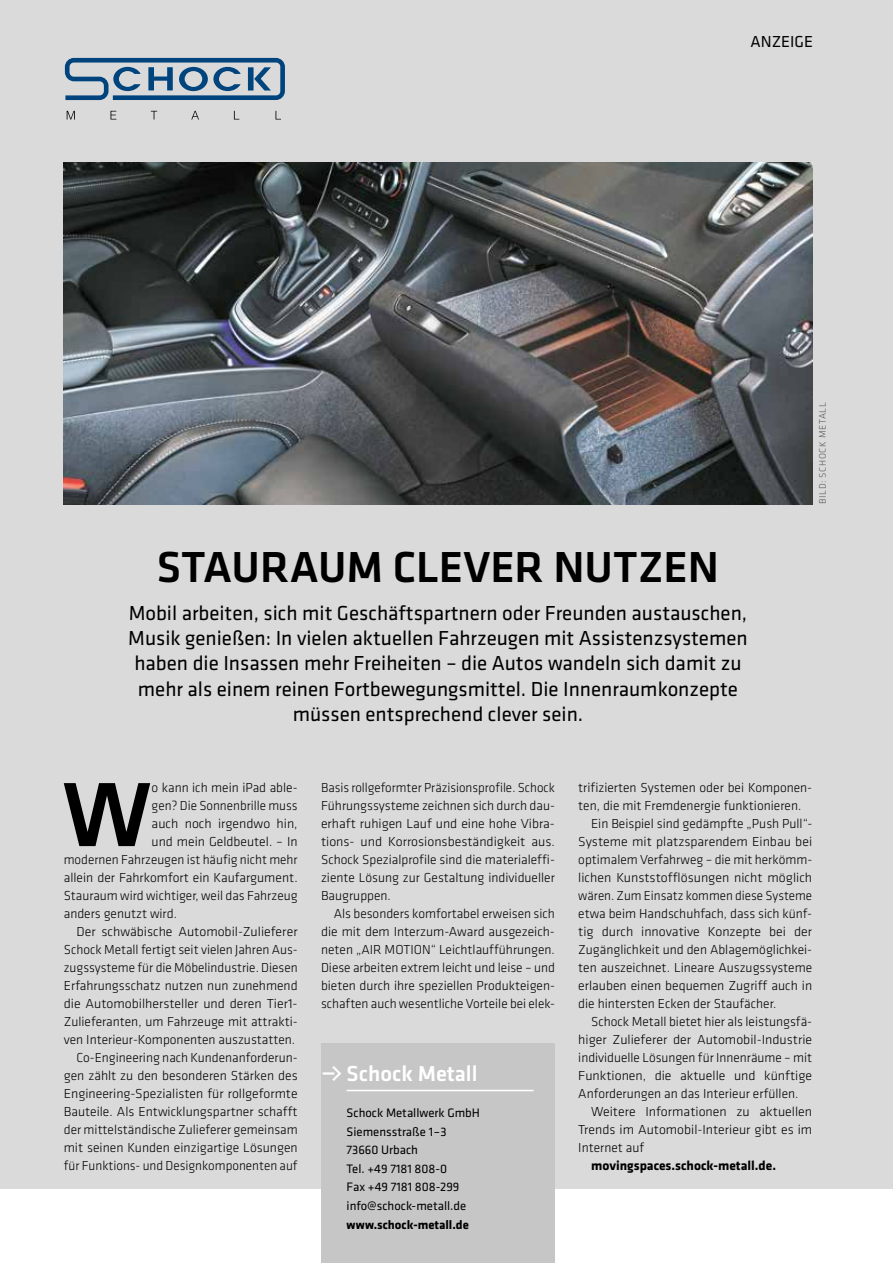
<style>
.page{position:relative;width:893px;height:1263px;background:#fff}
.page>*{position:absolute;margin:0;border:0;box-sizing:border-box;transform-origin:0 0}
.t1{font:500 94.65px "Klavika Basic";color:#000}
.t2{font:500 45px "Klavika Basic";color:#000}
.t3{font:500 22.5px "Klavika Basic";color:#fff}
.t4{font:21px/25.2px "Klavika Basic";color:#000;text-align:center}
.t5{font:16.5px "Klavika Basic";color:#000}
.t6{font:300 13.5px/18px "Klavika Basic";color:#000;text-align:justify}
.t7{font:700 13.5px "Klavika Basic";color:#000}
.t8{font:12.75px/18.6px "Klavika Basic";color:#000}
.t9{font:700 12.75px "Klavika Basic";color:#000}
.t10{font:300 9.75px "Klavika Basic";letter-spacing:.06em;color:#575756}
.s1{font-family:"Klavika Arrows"}
</style>
<div class="page">
<div style="left:0;top:0;width:893px;height:1188px;background:#dadada"></div>
<div style="left:321px;top:1043px;width:234px;height:220px;background:#c6c6c6"></div>
<hr style="left:347px;top:1090px;width:187px;height:1px;background:#fff">
<img style="left:64px;top:162px;width:748px;height:342px">
<svg style="left:67px;top:111px;width:8px;height:9px"></svg>
<svg style="left:111px;top:111px;width:5px;height:9px"></svg>
<svg style="left:151px;top:111px;width:6px;height:9px"></svg>
<svg style="left:191px;top:111px;width:8px;height:9px"></svg>
<svg style="left:234px;top:111px;width:5px;height:9px"></svg>
<svg style="left:276px;top:111px;width:5px;height:9px"></svg>
<svg style="left:65px;top:58px;width:220px;height:42px"></svg>
<p class="t5" style="left:751px;top:31px;width:64px">ANZEIGE</p>
<h2 class="t2" style="left:157px;top:537px;width:563px">STAURAUM CLEVER NUTZEN</h2>
<p class="t4" style="left:128px;top:600px;width:621px">Mobil arbeiten, sich mit Geschäftspartnern oder Freunden austauschen, Musik genießen: In vielen aktuellen Fahrzeugen mit Assistenzsystemen haben die Insassen mehr Freiheiten – die Autos wandeln sich damit zu mehr als einem reinen Fortbewegungsmittel. Die Innenraumkonzepte müssen entsprechend clever sein.</p>
<p class="t10" style="left:817px;top:504px;width:103px;rotate:-90deg">BILD: SCHOCK METALL</p>
<h1 class="t1" style="left:62px;top:751px;width:91px">W</h1>
<p class="t6" style="left:152px;top:778px;width:147px">o kann ich mein iPad able-</p>
<p class="t6" style="left:152px;top:796px;width:147px">gen? Die Sonnenbrille muss</p>
<p class="t6" style="left:152px;top:814px;width:147px">auch noch irgendwo hin,</p>
<p class="t6" style="left:152px;top:832px;width:147px">und mein Geldbeutel. – In</p>
<p class="t6" style="left:64px;top:850px;width:235px">modernen Fahrzeugen ist häufig nicht mehr</p>
<p class="t6" style="left:64px;top:868px;width:235px">allein der Fahrkomfort ein Kaufargument.</p>
<p class="t6" style="left:64px;top:886px;width:235px">Stauraum wird wichtiger, weil das Fahrzeug</p>
<p class="t6" style="left:64px;top:904px;width:115px">anders genutzt wird.</p>
<p class="t6" style="left:77px;top:922px;width:223px">Der schwäbische Automobil-Zulieferer</p>
<p class="t6" style="left:64px;top:940px;width:235px">Schock Metall fertigt seit vielen Jahren Aus-</p>
<p class="t6" style="left:64px;top:958px;width:235px">zugssysteme für die Möbelindustrie. Diesen</p>
<p class="t6" style="left:64px;top:976px;width:235px">Erfahrungsschatz nutzen nun zunehmend</p>
<p class="t6" style="left:64px;top:994px;width:235px">die Automobilhersteller und deren Tier1-</p>
<p class="t6" style="left:64px;top:1012px;width:235px">Zulieferanten, um Fahrzeuge mit attrakti-</p>
<p class="t6" style="left:64px;top:1030px;width:233px">ven Interieur-Komponenten auszustatten.</p>
<p class="t6" style="left:77px;top:1048px;width:223px">Co-Engineering nach Kundenanforderun-</p>
<p class="t6" style="left:64px;top:1066px;width:235px">gen zählt zu den besonderen Stärken des</p>
<p class="t6" style="left:64px;top:1084px;width:235px">Engineering-Spezialisten für rollgeformte</p>
<p class="t6" style="left:64px;top:1102px;width:235px">Bauteile. Als Entwicklungspartner schafft</p>
<p class="t6" style="left:64px;top:1120px;width:235px">der mittelständische Zulieferer gemeinsam</p>
<p class="t6" style="left:64px;top:1138px;width:235px">mit seinen Kunden einzigartige Lösungen</p>
<p class="t6" style="left:64px;top:1156px;width:235px">für Funktions- und Designkomponenten auf</p>
<p class="t6" style="left:321px;top:778px;width:235px">Basis rollgeformter Präzisionsprofile. Schock Führungssysteme zeichnen sich durch dau&shy;erhaft ruhigen Lauf und eine hohe Vibra&shy;tions- und Korrosionsbeständigkeit aus.<br>Schock Spezialprofile sind die materialeffi&shy;ziente Lösung zur Gestaltung individueller Baugruppen.</p>
<p class="t6" style="left:321px;top:904px;width:235px;text-indent:13px">Als besonders komfortabel erweisen sich die mit dem Interzum-Award ausgezeich&shy;neten „AIR MOTION“ Leichtlaufführungen.<br>Diese arbeiten extrem leicht und leise – und bieten durch ihre speziellen Produkteigen&shy;schaften auch wesentliche Vorteile bei elek-</p>
<h3 class="t3" style="left:321px;top:1058px;width:158px"><span class="s1">J</span> Schock Metall</h3>
<p class="t8" style="left:347px;top:1103px;width:135px">Schock Metallwerk GmbH<br>Siemensstraße 1–3<br>73660 Urbach<br>Tel. +49 7181 808-0<br>Fax +49 7181 808-299 info@schock-metall.de</p>
<p class="t9" style="left:347px;top:1215px;width:124px">www.schock-metall.de</p>
<p class="t6" style="left:578px;top:778px;width:235px">trifizierten Systemen oder bei Komponen-</p>
<p class="t6" style="left:578px;top:796px;width:225px">ten, die mit Fremdenergie funktionieren.</p>
<p class="t6" style="left:591px;top:814px;width:223px">Ein Beispiel sind gedämpfte „Push Pull“-</p>
<p class="t6" style="left:578px;top:832px;width:235px">Systeme mit platzsparendem Einbau bei</p>
<p class="t6" style="left:578px;top:850px;width:235px">optimalem Verfahrweg – die mit herkömm-</p>
<p class="t6" style="left:578px;top:868px;width:235px">lichen Kunststofflösungen nicht möglich</p>
<p class="t6" style="left:578px;top:886px;width:235px">wären. Zum Einsatz kommen diese Systeme</p>
<p class="t6" style="left:578px;top:904px;width:235px">etwa beim Handschuhfach, dass sich künf-</p>
<p class="t6" style="left:578px;top:922px;width:235px">tig durch innovative Konzepte bei der</p>
<p class="t6" style="left:578px;top:940px;width:235px">Zugänglichkeit und den Ablagemöglichkei-</p>
<p class="t6" style="left:578px;top:958px;width:235px">ten auszeichnet. Lineare Auszugssysteme</p>
<p class="t6" style="left:578px;top:976px;width:235px">erlauben einen bequemen Zugriff auch in</p>
<p class="t6" style="left:578px;top:994px;width:199px">die hintersten Ecken der Staufächer.</p>
<p class="t6" style="left:591px;top:1012px;width:223px">Schock Metall bietet hier als leistungsfä-</p>
<p class="t6" style="left:578px;top:1030px;width:235px">higer Zulieferer der Automobil-Industrie</p>
<p class="t6" style="left:578px;top:1048px;width:235px">individuelle Lösungen für Innenräume – mit</p>
<p class="t6" style="left:578px;top:1066px;width:235px">Funktionen, die aktuelle und künftige</p>
<p class="t6" style="left:578px;top:1084px;width:222px">Anforderungen an das Interieur erfüllen.</p>
<p class="t6" style="left:591px;top:1102px;width:223px">Weitere Informationen zu aktuellen</p>
<p class="t6" style="left:578px;top:1120px;width:235px">Trends im Automobil-Interieur gibt es im</p>
<p class="t6" style="left:578px;top:1138px;width:67px">Internet auf</p>
<p class="t7" style="left:591px;top:1156px;width:187px">movingspaces.schock-metall.de.</p>
</div>
